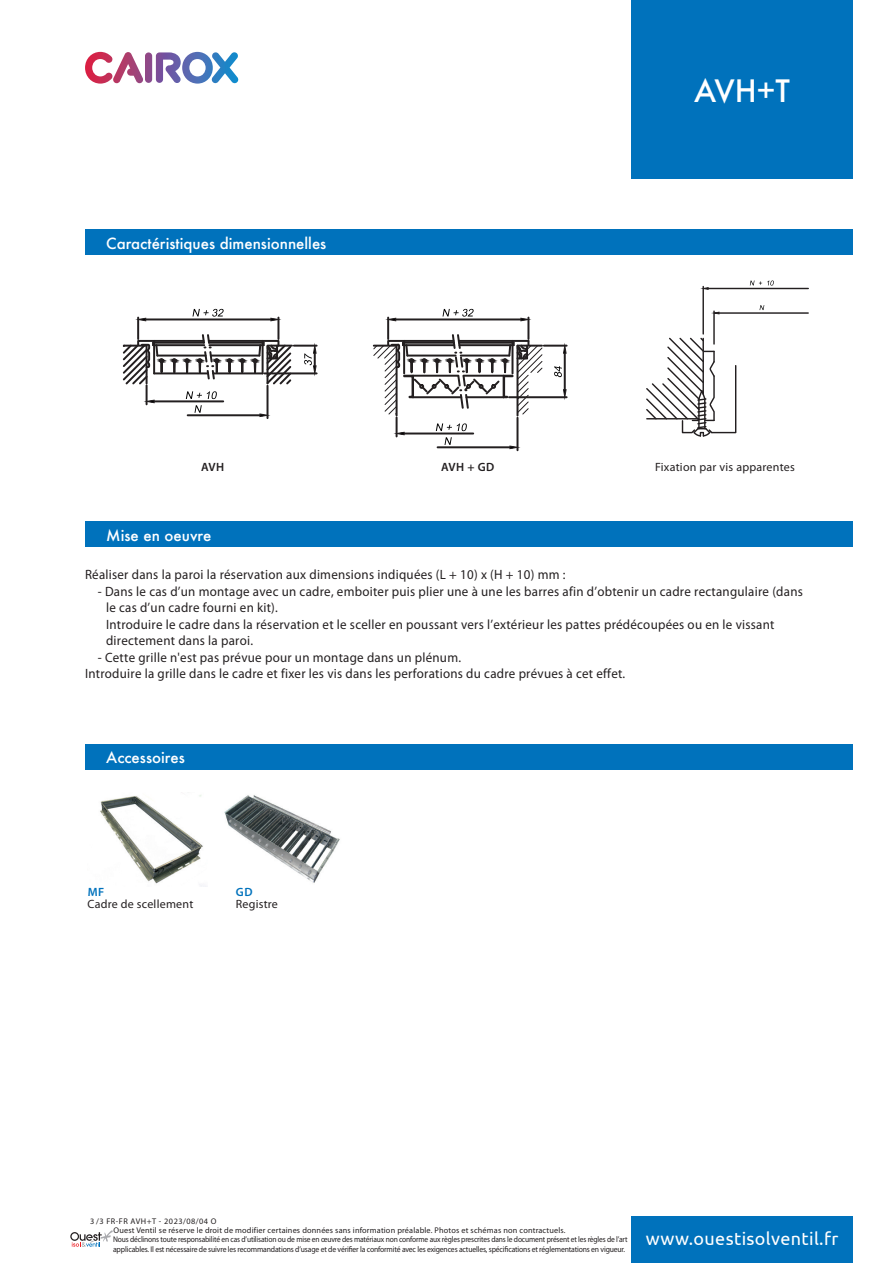
<style>
.page{position:relative;width:893px;height:1263px;background:#fff}
.page>*{position:absolute;margin:0;border:0;box-sizing:border-box;transform-origin:0 0}
.t1{font:500 30px "Futura";color:#fff}
.t2{font:500 15px "Futura";color:#fff}
.t3{font:13.5px/16.5px "Myriad Pro";letter-spacing:.02em;color:#231f20;scale:.96 1}
.t4{font:12px "Myriad Pro";letter-spacing:.02em;color:#231f20}
.t5{font:600 12px "Myriad Pro";letter-spacing:.04em;color:#231f20}
.t6{font:600 12px "Myriad Pro";color:#0072bc}
.t7{font:8.25px/9.9px "Myriad Pro";letter-spacing:-.02em;color:#231f20;scale:.91 1}
.t8{font:8.25px "Myriad Pro";letter-spacing:.02em;color:#231f20}
.t9{font:8.25px "Myriad Pro";letter-spacing:.06em;color:#231f20}
.s1{font-family:"Ubuntu";font-size:18px;color:#fff}
</style>
<div class="page">
<div style="left:631px;top:1216px;width:222px;height:47px;background:#0072bc"></div>
<div style="left:631px;top:0;width:222px;height:179px;background:#0072bc"></div>
<div style="left:145px;top:52px;width:7px;height:31px;background:#8e4989;border-radius:4px"></div>
<svg style="left:156px;top:52px;width:83px;height:32px"></svg>
<svg style="left:85px;top:52px;width:59px;height:32px"></svg>
<svg style="left:70px;top:1230px;width:43px;height:17px"></svg>
<div style="left:85px;top:230px;width:768px;height:25px;background:#0072bc"></div>
<div style="left:85px;top:522px;width:768px;height:25px;background:#0072bc"></div>
<div style="left:85px;top:744px;width:768px;height:26px;background:#0072bc"></div>
<img style="left:100px;top:795px;width:103px;height:91px">
<img style="left:224px;top:795px;width:116px;height:88px">
<hr style="left:702px;top:286px;width:2px;height:48px;background:#231f20">
<svg style="left:646px;top:337px;width:91px;height:100px"></svg>
<svg style="left:702px;top:287px;width:7px;height:3px"></svg>
<hr style="left:708px;top:288px;width:100px;height:1px;background:#231f20">
<svg style="left:750px;top:280px;width:24px;height:6px"></svg>
<hr style="left:713px;top:311px;width:2px;height:33px;background:#231f20">
<svg style="left:713px;top:311px;width:7px;height:4px"></svg>
<hr style="left:719px;top:312px;width:89px;height:2px;background:#231f20">
<svg style="left:759px;top:305px;width:5px;height:5px"></svg>
<hr style="left:137px;top:318px;width:2px;height:21px;background:#231f20">
<hr style="left:277px;top:318px;width:2px;height:21px;background:#231f20">
<hr style="left:146px;top:318px;width:125px;height:2px;background:#231f20">
<svg style="left:137px;top:317px;width:9px;height:5px"></svg>
<svg style="left:270px;top:317px;width:9px;height:5px"></svg>
<svg style="left:193px;top:309px;width:31px;height:8px"></svg>
<hr style="left:387px;top:318px;width:2px;height:21px;background:#231f20">
<hr style="left:527px;top:318px;width:2px;height:21px;background:#231f20">
<hr style="left:396px;top:318px;width:125px;height:2px;background:#231f20">
<svg style="left:387px;top:317px;width:9px;height:5px"></svg>
<svg style="left:520px;top:317px;width:9px;height:5px"></svg>
<svg style="left:442px;top:309px;width:32px;height:8px"></svg>
<hr style="left:294px;top:345px;width:23px;height:2px;background:#231f20">
<hr style="left:264px;top:372px;width:53px;height:2px;background:#231f20">
<svg style="left:304px;top:346px;width:13px;height:27px"></svg>
<hr style="left:544px;top:345px;width:23px;height:2px;background:#231f20">
<hr style="left:509px;top:396px;width:58px;height:2px;background:#231f20">
<hr style="left:564px;top:353px;width:2px;height:37px;background:#231f20">
<svg style="left:563px;top:346px;width:4px;height:8px"></svg>
<svg style="left:563px;top:389px;width:4px;height:8px"></svg>
<svg style="left:554px;top:366px;width:8px;height:11px"></svg>
<hr style="left:154px;top:340px;width:50px;height:2px;background:#231f20">
<hr style="left:209px;top:340px;width:54px;height:2px;background:#231f20">
<hr style="left:153px;top:342px;width:51px;height:2px;background:#231f20">
<hr style="left:157px;top:355px;width:49px;height:2px;background:#231f20">
<hr style="left:153px;top:344px;width:51px;height:2px;background:#231f20">
<hr style="left:211px;top:355px;width:48px;height:2px;background:#231f20">
<hr style="left:209px;top:342px;width:55px;height:2px;background:#231f20">
<hr style="left:209px;top:344px;width:55px;height:2px;background:#231f20">
<svg style="left:172px;top:358px;width:5px;height:14px"></svg>
<svg style="left:227px;top:358px;width:5px;height:59px"></svg>
<svg style="left:240px;top:358px;width:5px;height:59px"></svg>
<hr style="left:154px;top:372px;width:54px;height:2px;background:#231f20">
<hr style="left:213px;top:372px;width:50px;height:2px;background:#231f20">
<hr style="left:188px;top:414px;width:75px;height:2px;background:#231f20">
<svg style="left:185px;top:334px;width:34px;height:83px"></svg>
<hr style="left:151px;top:400px;width:72px;height:2px;background:#231f20">
<svg style="left:123px;top:339px;width:41px;height:67px"></svg>
<svg style="left:252px;top:339px;width:42px;height:80px"></svg>
<hr style="left:516px;top:418px;width:2px;height:32px;background:#231f20">
<svg style="left:373px;top:333px;width:170px;height:116px"></svg>
<p class="t2" style="left:106px;top:233px;width:222px">Caractéristiques dimensionnelles</p>
<h1 class="t1" style="left:694px;top:70px;width:97px">AVH+T</h1>
<p class="t5" style="left:201px;top:459px;width:25px">AVH</p>
<p class="t5" style="left:441px;top:459px;width:55px">AVH + GD</p>
<p class="t4" style="left:655px;top:460px;width:141px">Fixation par vis apparentes</p>
<p class="t2" style="left:106px;top:525px;width:107px">Mise en oeuvre</p>
<p class="t3" style="left:85px;top:566px;width:502px">Réaliser dans la paroi la réservation aux dimensions indiquées (L + 10) x (H + 10) mm :</p>
<p class="t3" style="left:106px;top:582px;width:727px;text-indent:-8px">- Dans le cas d’un montage avec un cadre, emboiter puis plier une à une les barres afin d’obtenir un cadre rectangulaire (dans le cas d’un cadre fourni en kit).<br>Introduire le cadre dans la réservation et le sceller en poussant vers l’extérieur les pattes prédécoupées ou en le vissant directement dans la paroi.</p>
<p class="t3" style="left:85px;top:648px;width:564px;text-indent:13px">- Cette grille n'est pas prévue pour un montage dans un plénum.<br>Introduire la grille dans le cadre et fixer les vis dans les perforations du cadre prévues à cet effet.</p>
<p class="t2" style="left:106px;top:747px;width:80px">Accessoires</p>
<p class="t6" style="left:88px;top:884px;width:18px">MF</p>
<p class="t4" style="left:88px;top:896px;width:107px">Cadre de scellement</p>
<p class="t6" style="left:236px;top:884px;width:18px">GD</p>
<p class="t4" style="left:236px;top:896px;width:44px">Registre</p>
<p class="t9" style="left:90px;top:1216px;width:128px">3/3 FR-FR AVH+T - 2023/08/04 O</p>
<p class="t7" style="left:113px;top:1234px;width:798px">Nous déclinons toute responsabilité en cas d’utilisation ou de mise en œuvre des matériaux non conforme aux règles prescrites dans le document présent et les règles de l’art <span class="s1">www.ouestisolventil.fr </span>applicables. Il est nécessaire de suivre les recommandations d’usage et de vérifier la conformité avec les exigences actuelles, spécifications et réglementations en vigueur.</p>
<p class="t8" style="left:114px;top:1225px;width:454px">Ouest Ventil se réserve le droit de modifier certaines données sans information préalable. Photos et schémas non contractuels.</p>
</div>
